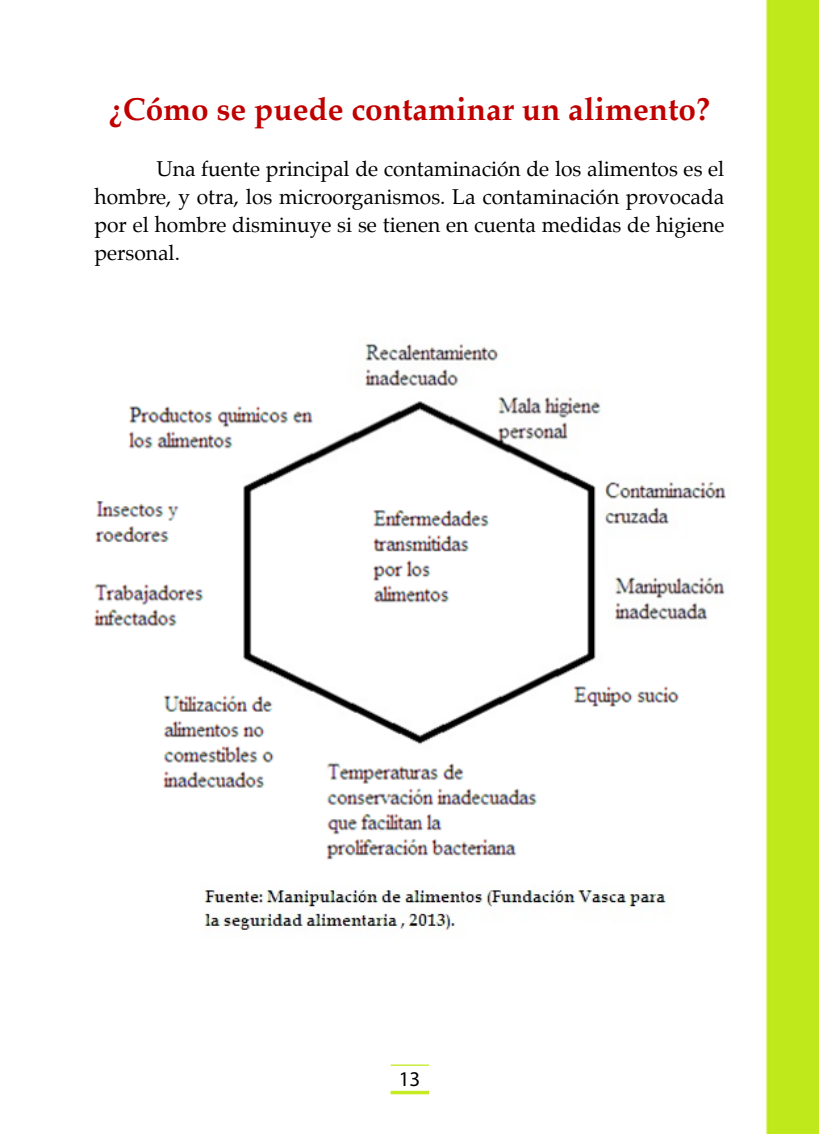
<style>
.page{position:relative;width:819px;height:1134px;background:#fff}
.page>*{position:absolute;margin:0;border:0;box-sizing:border-box;transform-origin:0 0}
.t1{font:700 31.5px "Palatino";color:#c00000}
.t2{font:21px/28px "Palatino";color:#000;text-align:justify}
.t3{font:21px "Myriad";color:#000}
</style>
<div class="page">
<div style="left:766px;top:0;width:53px;height:1134px;background:#bfe91b"></div>
<hr style="left:391px;top:1091px;width:38px;height:3px;background:#c5eb23">
<hr style="left:391px;top:1065px;width:38px;height:1px;background:#c5eb23">
<img style="left:94px;top:343px;width:632px;height:587px">
<h1 class="t1" style="left:109px;top:90px;width:603px">¿Cómo se puede contaminar un alimento?</h1>
<p class="t2" style="left:94px;top:157px;width:631px;text-indent:62px">Una fuente principal de contaminación de los alimentos es el hombre, y otra, los microorganismos. La contaminación provocada por el hombre disminuye si se tienen en cuenta medidas de higiene personal.</p>
<p class="t3" style="left:399px;top:1068px;width:23px">13</p>
</div>
